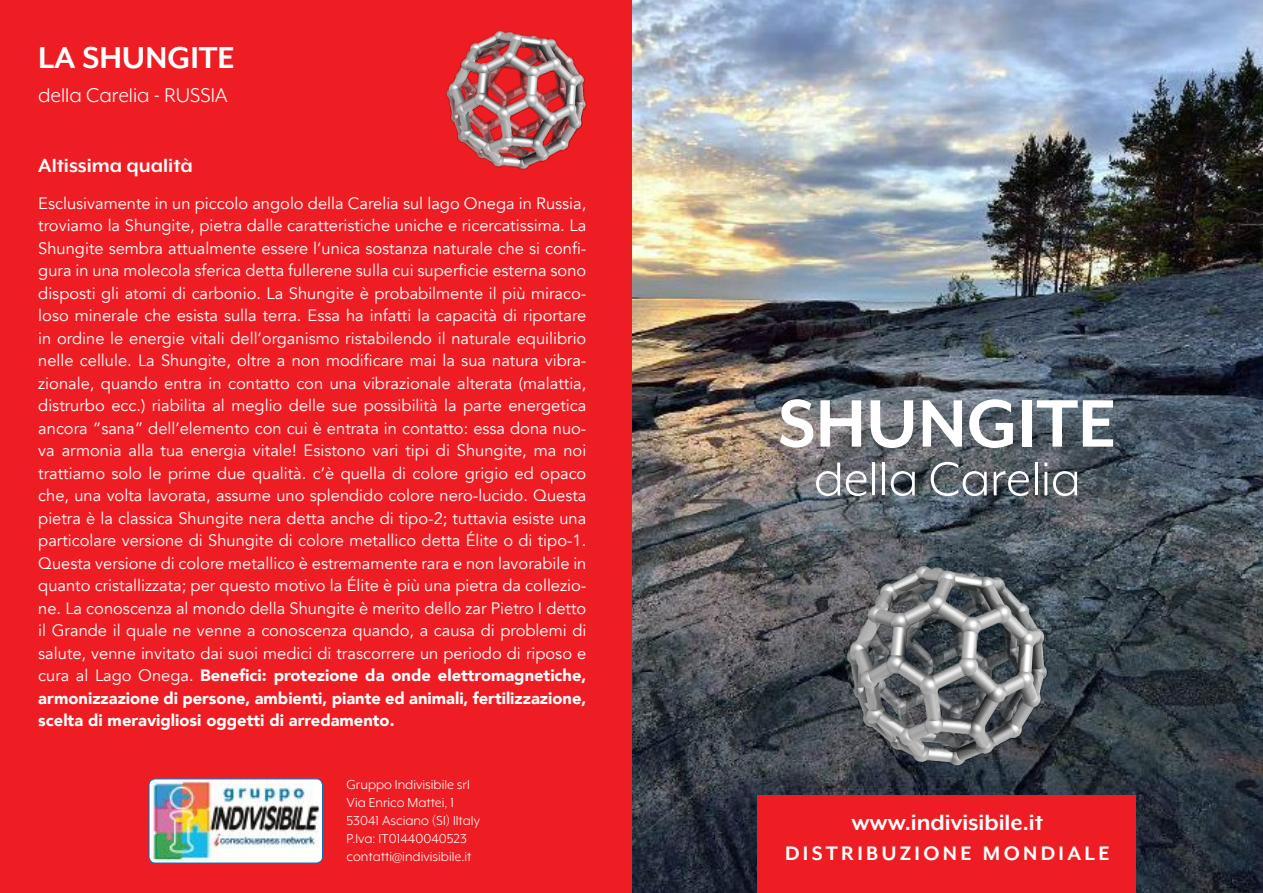
<style>
.page{position:relative;width:1263px;height:893px;background:#fff}
.page>*{position:absolute;margin:0;border:0;box-sizing:border-box;transform-origin:0 0}
.t1{font:700 77.25px "Mr Eaves XL Mod OT";color:#fff}
.t2{font:54.75px "Mr Eaves XL Mod OT";color:#fff}
.t3{font:700 34.8px "Mr Eaves XL Mod OT";color:#fff}
.t4{font:700 25.5px "Mr Eaves XL Mod OT";color:#fff}
.t5{font:22.8px "Mr Eaves XL Mod OT";color:#fff}
.t6{font:700 22.5px "Mr Eaves XL Mod OT";letter-spacing:.15em;color:#fff}
.t7{font:700 21.9px "Mr Eaves XL Mod OT";color:#fff}
.t8{font:16.5px/22.5px "Avenir";color:#fff;text-align:justify}
.t9{font:15px/18px "Mr Eaves XL Mod OT";color:#fff}
.s1{font-weight:900}
</style>
<div class="page">
<img style="left:631px;top:0;width:632px;height:893px">
<div style="left:757px;top:795px;width:378px;height:98px;background:#ee1d23"></div>
<div style="left:0;top:0;width:631px;height:893px;background:#ee1d23"></div>
<img style="left:152px;top:779px;width:168px;height:82px">
<div style="left:149px;top:779px;width:174px;height:84px;border:1px solid #0771b9;border-radius:6px"></div>
<img style="left:846px;top:566px;width:202px;height:200px">
<img style="left:446px;top:30px;width:140px;height:139px">
<h3 class="t3" style="left:38px;top:40px;width:198px">LA SHUNGITE</h3>
<h3 class="t5" style="left:38px;top:83px;width:191px">della Carelia - RUSSIA</h3>
<h3 class="t7" style="left:38px;top:154px;width:156px">Altissima qualità</h3>
<p class="t8" style="left:38px;top:192px;width:550px">Esclusivamente in un piccolo angolo della Carelia sul lago Onega in Russia, troviamo la Shungite, pietra dalle caratteristiche uniche e ricercatissima. La Shungite sembra attualmente essere l’unica sostanza naturale che si confi&shy;gura in una molecola sferica detta fullerene sulla cui superficie esterna sono disposti gli atomi di carbonio. La Shungite è probabilmente il più miraco&shy;loso minerale che esista sulla terra. Essa ha infatti la capacità di riportare in ordine le energie vitali dell’organismo ristabilendo il naturale equilibrio nelle cellule. La Shungite, oltre a non modificare mai la sua natura vibra&shy;zionale, quando entra in contatto con una vibrazionale alterata (malattia, distrurbo ecc.) riabilita al meglio delle sue possibilità la parte energetica ancora “sana” dell’elemento con cui è entrata in contatto: essa dona nuo&shy;va armonia alla tua energia vitale! Esistono vari tipi di Shungite, ma noi trattiamo solo le prime due qualità. c’è quella di colore grigio ed opaco che, una volta lavorata, assume uno splendido colore nero-lucido. Questa pietra è la classica Shungite nera detta anche di tipo-2; tuttavia esiste una particolare versione di Shungite di colore metallico detta Élite o di tipo-1.<br>Questa versione di colore metallico è estremamente rara e non lavorabile in quanto cristallizzata; per questo motivo la Élite è più una pietra da collezio&shy;ne. La conoscenza al mondo della Shungite è merito dello zar Pietro I detto il Grande il quale ne venne a conoscenza quando, a causa di problemi di salute, venne invitato dai suoi medici di trascorrere un periodo di riposo e cura al Lago Onega. <span class="s1">Benefici: protezione da onde elettromagnetiche, armonizzazione di persone, ambienti, piante ed animali, fertilizzazione, scelta di meravigliosi oggetti di arredamento.</span></p>
<p class="t9" style="left:346px;top:776px;width:135px">Gruppo Indivisibile srl<br>Via Enrico Mattei, 1<br>53041 Asciano (SI) IItaly<br>P.Iva: IT01440040523 contatti@indivisibile.it</p>
<h1 class="t1" style="left:778px;top:385px;width:340px">SHUNGITE</h1>
<h2 class="t2" style="left:814px;top:452px;width:268px">della Carelia</h2>
<h3 class="t4" style="left:851px;top:810px;width:193px">www.indivisibile.it</h3>
<h3 class="t6" style="left:785px;top:842px;width:326px">DISTRIBUZIONE MONDIALE</h3>
</div>
